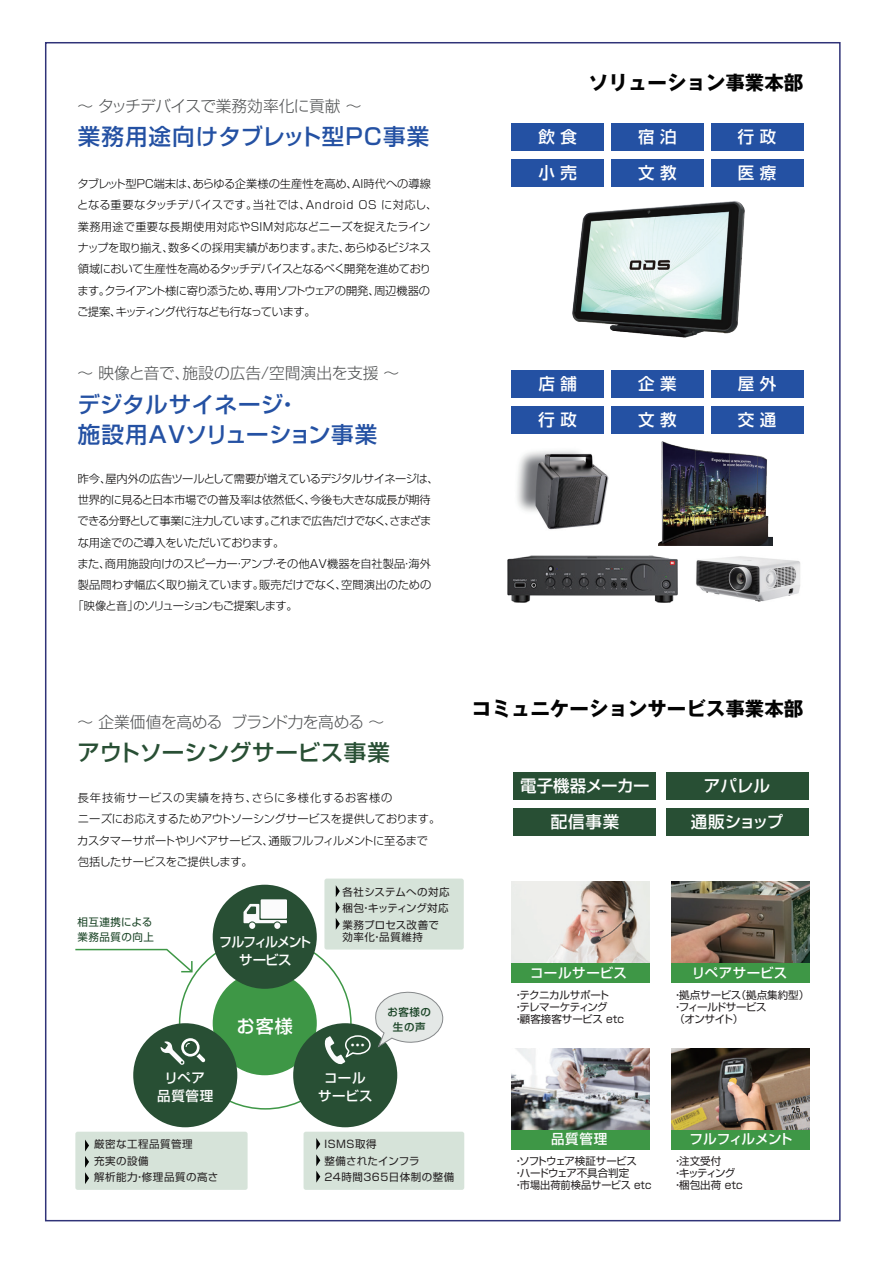
<style>
.page{position:relative;width:893px;height:1263px;background:#fff}
.page>*{position:absolute;margin:0;border:0;box-sizing:border-box;transform-origin:0 0}
.t1{font:500 22.5px/30px "Shin Go Pro";letter-spacing:.015em;color:#2451a3}
.t2{font:500 22.5px "Shin Go Pro";letter-spacing:.05em;color:#2451a3}
.t3{font:500 22.5px "Shin Go Pro";color:#284f34}
.t4{font:700 19.5px "Gothic MB101 Pro";color:#030303}
.t5{font:500 18px "Shin Go Pro";color:#fff}
.t6{font:500 16.5px/36px "Shin Go Pro";color:#fff}
.t7{font:300 15.75px "Shin Go Pro";letter-spacing:-.03em;color:#515354}
.t8{font:300 15.75px "Shin Go Pro";color:#515354}
.t9{font:500 13.5px/18px "Shin Go Pro";letter-spacing:.01em;color:#fff;text-align:center}
.t10{font:500 13.5px/18px "Shin Go Pro";letter-spacing:-.07em;color:#fff;text-align:center;scale:.95 1}
.t11{font:500 13.5px "Shin Go Pro";letter-spacing:-.04em;color:#fff}
.t12{font:500 13.5px "Shin Go Pro";letter-spacing:.03em;color:#fff}
.t13{font:500 13.2px "Shin Go Pro";color:#fff}
.t14{font:300 11.25px/21.3px "Shin Go Pro";letter-spacing:-.025em;color:#040303}
.t15{font:300 11.25px "Shin Go Pro";letter-spacing:-.075em;color:#040303}
.t16{font:300 11.25px "Shin Go Pro";letter-spacing:-.07em;color:#040303}
.t17{font:10.5px/12px "Shin Go Pro";color:#231f20}
.t18{font:10.5px/12px "Shin Go Pro";letter-spacing:-.035em;color:#231f20}
.t19{font:10.5px/16.5px "Shin Go Pro";letter-spacing:.05em;color:#231f20}
.t20{font:10.5px/15px "Shin Go Pro";letter-spacing:.05em;color:#194325}
.t21{font:500 10.5px/15px "Shin Go Pro";letter-spacing:.05em;color:#194325;text-align:center}
</style>
<div class="page">
<div style="left:213px;top:971px;width:104px;height:104px;background:#3e9746;border-radius:50%"></div>
<div style="left:511px;top:124px;width:93px;height:27px;background:#2451a3"></div>
<div style="left:511px;top:160px;width:93px;height:27px;background:#2451a3"></div>
<div style="left:611px;top:124px;width:93px;height:27px;background:#2451a3"></div>
<div style="left:611px;top:160px;width:93px;height:27px;background:#2451a3"></div>
<div style="left:711px;top:124px;width:92px;height:27px;background:#2451a3"></div>
<div style="left:711px;top:160px;width:92px;height:27px;background:#2451a3"></div>
<div style="left:511px;top:370px;width:93px;height:27px;background:#2451a3"></div>
<div style="left:511px;top:406px;width:93px;height:27px;background:#2451a3"></div>
<div style="left:611px;top:370px;width:93px;height:27px;background:#2451a3"></div>
<div style="left:611px;top:406px;width:93px;height:27px;background:#2451a3"></div>
<div style="left:513px;top:772px;width:143px;height:27px;background:#284f34"></div>
<div style="left:513px;top:808px;width:143px;height:27px;background:#284f34"></div>
<div style="left:666px;top:772px;width:143px;height:27px;background:#284f34"></div>
<div style="left:666px;top:808px;width:143px;height:27px;background:#284f34"></div>
<div style="left:711px;top:370px;width:92px;height:27px;background:#2451a3"></div>
<div style="left:711px;top:406px;width:92px;height:27px;background:#2451a3"></div>
<div style="left:213px;top:885px;width:104px;height:104px;background:#284f34;border-radius:50%"></div>
<div style="left:133px;top:1023px;width:104px;height:104px;background:#284f34;border-radius:50%"></div>
<div style="left:293px;top:1023px;width:104px;height:104px;background:#284f34;border-radius:50%"></div>
<img style="left:671px;top:882px;width:138px;height:81px">
<img style="left:511px;top:1048px;width:139px;height:82px">
<img style="left:671px;top:1048px;width:138px;height:82px">
<img style="left:511px;top:882px;width:139px;height:81px">
<div style="left:511px;top:963px;width:139px;height:19px;background:#3e9746"></div>
<div style="left:511px;top:1130px;width:139px;height:19px;background:#3e9746"></div>
<div style="left:671px;top:1130px;width:138px;height:19px;background:#3e9746"></div>
<div style="left:671px;top:963px;width:138px;height:19px;background:#3e9746"></div>
<svg style="left:75px;top:948px;width:118px;height:25px"></svg>
<div style="left:324px;top:878px;width:140px;height:71px;background:#d6e3d9;border-radius:2px"></div>
<div style="left:304px;top:1132px;width:160px;height:58px;background:#d6e3d9;border-radius:2px"></div>
<div style="left:75px;top:1132px;width:173px;height:58px;background:#d6e3d9;border-radius:2px"></div>
<div style="left:261px;top:899px;width:26px;height:20px;background:#fbfbfc"></div>
<div style="left:249px;top:922px;width:6px;height:7px;background:#fbfbfc;border-radius:50%"></div>
<svg style="left:243px;top:904px;width:44px;height:19px"></svg>
<div style="left:274px;top:922px;width:6px;height:7px;background:#fbfbfc;border-radius:50%"></div>
<svg style="left:161px;top:1038px;width:44px;height:27px"></svg>
<svg style="left:323px;top:991px;width:121px;height:74px"></svg>
<svg style="left:336px;top:885px;width:4px;height:45px"></svg>
<svg style="left:316px;top:1138px;width:4px;height:44px"></svg>
<svg style="left:85px;top:1139px;width:4px;height:45px"></svg>
<img style="left:517px;top:450px;width:92px;height:80px">
<img style="left:696px;top:556px;width:105px;height:46px">
<img style="left:658px;top:441px;width:114px;height:105px">
<img style="left:507px;top:556px;width:170px;height:46px">
<img style="left:572px;top:201px;width:173px;height:137px">
<h3 class="t7" style="left:78px;top:93px;width:285px">～ タッチデバイスで業務効率化に貢献 ～</h3>
<h1 class="t2" style="left:78px;top:118px;width:353px">業務用途向けタブレット型PC事業</h1>
<p class="t14" style="left:77px;top:172px;width:362px">タブレット型PC端末は、あらゆる企業様の生産性を高め、AI時代への導線となる重要なタッチデバイスです。当社では、Android OS に対応し、業務用途で重要な長期使用対応やSIM対応などニーズを捉えたラインナップを取り揃え、数多くの採用実績があります。また、あらゆるビジネス領域において生産性を高めるタッチデバイスとなるべく開発を進めております。クライアント様に寄り添うため、専用ソフトウェアの開発、周辺機器のご提案、キッティング代行なども行なっています。</p>
<h3 class="t8" style="left:78px;top:360px;width:323px">～ 映像と音で、施設の広告/空間演出を支援 ～</h3>
<h1 class="t1" style="left:77px;top:386px;width:301px">デジタルサイネージ・<br>施設用ＡＶソリューション事業</h1>
<p class="t14" style="left:78px;top:466px;width:362px">昨今、屋内外の広告ツールとして需要が増えているデジタルサイネージは、</p>
<p class="t14" style="left:78px;top:488px;width:354px">世界的に見ると日本市場での普及率は依然低く、今後も大きな成長が期待</p>
<p class="t15" style="left:78px;top:512px;width:355px">できる分野として事業に注力しています。これまで広告だけでなく、さまざま</p>
<p class="t14" style="left:78px;top:530px;width:208px">な用途でのご導入をいただいております。</p>
<p class="t14" style="left:77px;top:551px;width:355px">また、商用施設向けのスピーカー・アンプ・その他ＡＶ機器を自社製品・海外</p>
<p class="t14" style="left:78px;top:573px;width:355px">製品問わず幅広く取り揃えています。販売だけでなく、空間演出のための</p>
<p class="t16" style="left:73px;top:597px;width:226px">「映像と音」のソリューションもご提案します。</p>
<h2 class="t4" style="left:589px;top:67px;width:216px">ソリューション事業本部</h2>
<h3 class="t6" style="left:539px;top:117px;width:40px">飲 食小 売</h3>
<h3 class="t6" style="left:638px;top:117px;width:40px">宿 泊文 教</h3>
<h3 class="t6" style="left:738px;top:117px;width:40px">行 政医 療</h3>
<h3 class="t6" style="left:539px;top:364px;width:40px">店 舗行 政</h3>
<h3 class="t6" style="left:638px;top:364px;width:40px">企 業文 教</h3>
<h3 class="t6" style="left:738px;top:364px;width:40px">屋 外交 通</h3>
<h3 class="t7" style="left:78px;top:709px;width:308px">～ 企業価値を高める ブランド力を高める ～</h3>
<h1 class="t3" style="left:77px;top:734px;width:314px">アウトソーシングサービス事業</h1>
<p class="t14" style="left:77px;top:786px;width:365px">長年技術サービスの実績を持ち、さらに多様化するお客様の<br>ニーズにお応えするためアウトソーシングサービスを提供しております。カスタマーサポートやリペアサービス、通販フルフィルメントに至るまで包括したサービスをご提供します。</p>
<p class="t20" style="left:77px;top:913px;width:78px">相互連携による業務品質の向上</p>
<p class="t10" style="left:219px;top:931px;width:99px">フルフィルメントサービス</p>
<p class="t17" style="left:343px;top:882px;width:109px;line-height:16.5px;text-align:justify">各社システムへの対応梱包・キッティング対応業務プロセス改善で</p>
<p class="t17" style="left:343px;top:929px;width:82px">効率化・品質維持</p>
<p class="t9" style="left:157px;top:1067px;width:58px">リペア品質管理</p>
<p class="t19" style="left:94px;top:1135px;width:126px">厳密な工程品質管理<br>充実の設備<br>解析能力・修理品質の高さ</p>
<h3 class="t5" style="left:237px;top:1011px;width:57px">お客様</h3>
<p class="t13" style="left:346px;top:1034px;width:25px">・・・</p>
<p class="t9" style="left:318px;top:1067px;width:56px">コールサービス</p>
<p class="t21" style="left:387px;top:1004px;width:45px">お客様の生の声</p>
<p class="t19" style="left:324px;top:1135px;width:131px">ISMS取得<br>整備されたインフラ<br>24時間365日体制の整備</p>
<h2 class="t4" style="left:472px;top:692px;width:333px">コミュニケーションサービス事業本部</h2>
<h3 class="t6" style="left:520px;top:765px;width:131px;text-align:center">電子機器メーカー配信事業</h3>
<h3 class="t6" style="left:691px;top:765px;width:94px;text-align:center">アパレル<br>通販ショップ</h3>
<p class="t12" style="left:530px;top:961px;width:98px">コールサービス</p>
<p class="t9" style="left:692px;top:962px;width:97px">リペアサービス</p>
<p class="t18" style="left:513px;top:987px;width:112px">・テクニカルサポート<br>・テレマーケティング<br>・顧客接客サービス etc</p>
<p class="t18" style="left:672px;top:987px;width:138px">・拠点サービス（拠点集約型）・フィールドサービス<br>（オンサイト）</p>
<p class="t9" style="left:551px;top:1128px;width:58px">品質管理</p>
<p class="t11" style="left:689px;top:1128px;width:105px">フルフィルメント</p>
<p class="t17" style="left:513px;top:1154px;width:140px">・ソフトウェア検証サービス<br>・ハードウェア不具合判定<br>・市場出荷前検品サービス etc</p>
<p class="t17" style="left:672px;top:1154px;width:72px">・注文受付<br>・キッティング・梱包出荷 etc</p>
</div>
